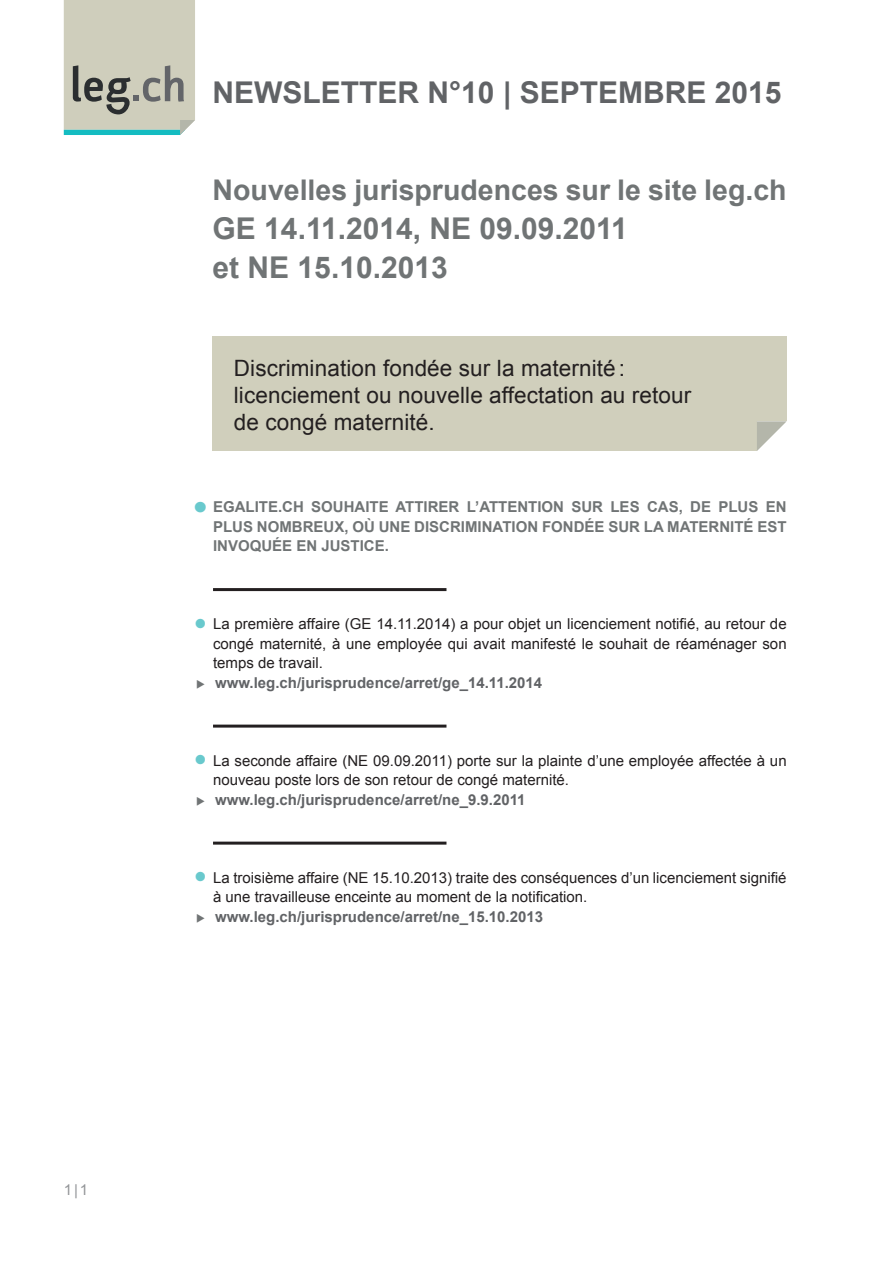
<style>
.page{position:relative;width:893px;height:1263px;background:#fff}
.page>*{position:absolute;margin:0;border:0;box-sizing:border-box;transform-origin:0 0}
.t1{font:700 30px/39px "Arial";color:#707475}
.t2{font:700 30px "Arial";color:#616366}
.t3{font:700 28.5px "Arial";color:#707475}
.t4{font:22.5px/27px "Arial";letter-spacing:.005em;color:#231f20}
.t5{font:15px/19.5px "Arial";color:#231f20}
.t6{font:700 15px "Arial";color:#616366}
.t7{font:700 15px/19.5px "Arial";color:#707475;text-align:justify}
.t8{font:15px "Arial";color:#939598}
.s1{font-size:37.5px;color:#69c9cd}
</style>
<div class="page">
<svg style="left:64px;top:0;width:131px;height:135px"></svg>
<div style="left:213px;top:337px;width:574px;height:114px;background:#d0cfbc"></div>
<hr style="left:213px;top:588px;width:233px;height:3px;background:#231f20">
<hr style="left:213px;top:725px;width:233px;height:3px;background:#231f20">
<hr style="left:213px;top:842px;width:233px;height:3px;background:#231f20">
<svg style="left:757px;top:421px;width:30px;height:30px"></svg>
<p class="t8" style="left:64px;top:1180px;width:26px">1|1</p>
<h1 class="t2" style="left:213px;top:72px;width:570px">NEWSLETTER N°10 | SEPTEMBRE 2015</h1>
<h2 class="t3" style="left:213px;top:171px;width:576px">Nouvelles jurisprudences sur le site leg.ch</h2>
<h1 class="t1" style="left:213px;top:210px;width:417px">GE 14.11.2014, NE 09.09.2011 et NE 15.10.2013</h1>
<h3 class="t4" style="left:234px;top:355px;width:459px">Discrimination fondée sur la maternité: licenciement ou nouvelle affectation au retour de congé maternité.</h3>
<p class="t7" style="left:213px;top:498px;width:575px;text-indent:-19px"><span class="s1">•</span> EGALITE.CH SOUHAITE ATTIRER L’ATTENTION SUR LES CAS, DE PLUS EN PLUS NOMBREUX, OÙ UNE DISCRIMINATION FONDÉE SUR LA MATERNITÉ EST INVOQUÉE EN JUSTICE.</p>
<p class="t5" style="left:213px;top:614px;width:575px;text-align:justify;text-indent:-19px"><span class="s1">•</span> La première affaire (GE 14.11.2014) a pour objet un licenciement notifié, au retour de congé maternité, à une employée qui avait manifesté le souhait de réaménager son temps de travail.</p>
<p class="t6" style="left:215px;top:673px;width:329px">www.leg.ch/jurisprudence/arret/ge_14.11.2014</p>
<p class="t5" style="left:213px;top:751px;width:575px;text-indent:-19px"><span class="s1">•</span> La seconde affaire (NE 09.09.2011) porte sur la plainte d’une employée affectée à un nouveau poste lors de son retour de congé maternité.</p>
<p class="t6" style="left:215px;top:790px;width:312px">www.leg.ch/jurisprudence/arret/ne_9.9.2011</p>
<p class="t5" style="left:213px;top:868px;width:575px;text-indent:-19px"><span class="s1">•</span> La troisième affaire (NE 15.10.2013) traite des conséquences d’un licenciement signifié à une travailleuse enceinte au moment de la notification.</p>
<p class="t6" style="left:215px;top:907px;width:329px">www.leg.ch/jurisprudence/arret/ne_15.10.2013</p>
</div>
